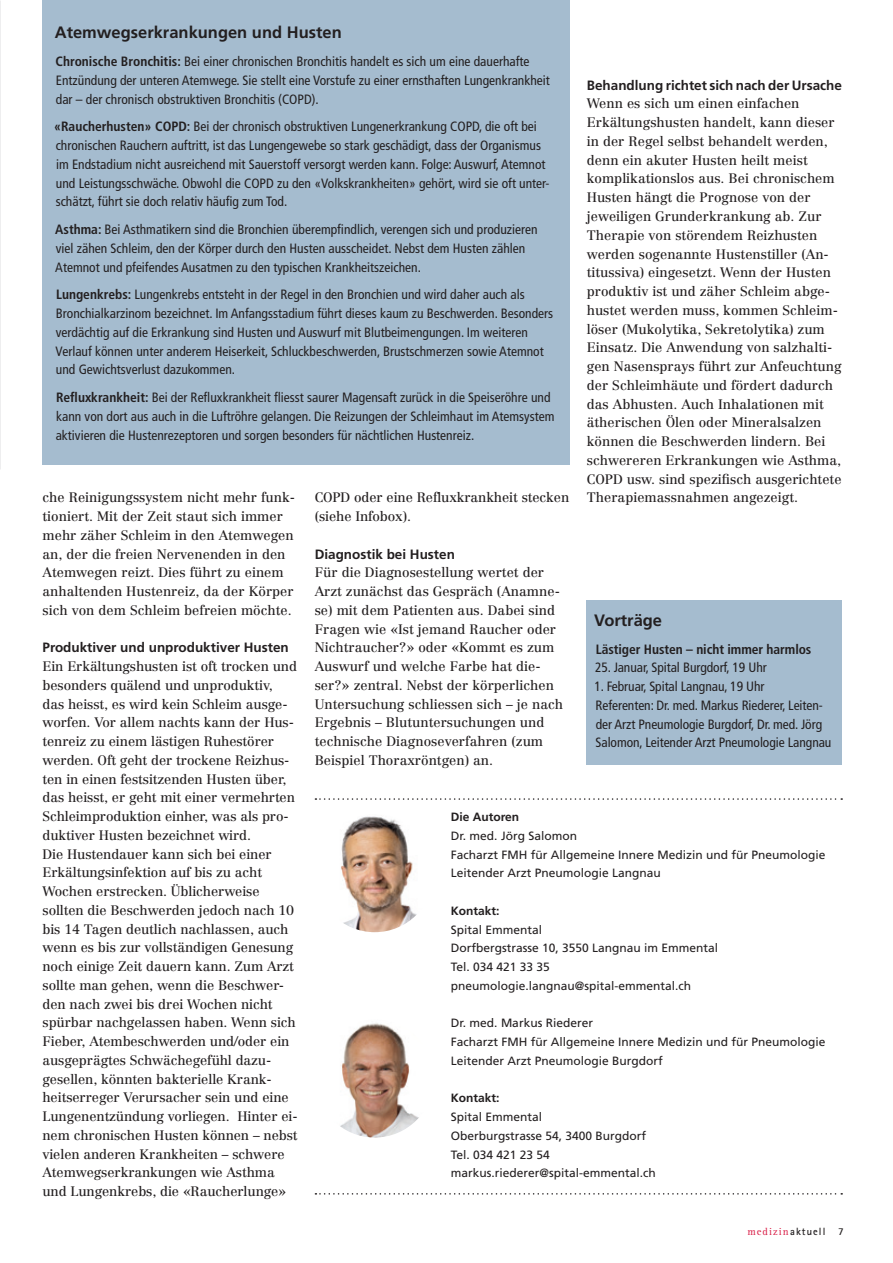
<style>
.page{position:relative;width:893px;height:1263px;background:#fff}
.page>*{position:absolute;margin:0;border:0;box-sizing:border-box;transform-origin:0 0}
.Untertitel{font:700 16.5px "Frutiger";color:#231f20}
.Grundschrift{font:13.5px/18.8px "Centennial";color:#231f20}
.Grundschrift-2{font:condensed 13.5px/18.8px "Frutiger";color:#231f20}
.Untertitel-2{font:700 13.5px "Frutiger";color:#231f20}
.Grundschrift-3{font:700 condensed 13.5px "Frutiger";letter-spacing:-.005em;color:#231f20}
.Legende{font:12px "Frutiger";color:#231f20}
.Legende-2{font:700 12px "Frutiger";color:#231f20}
.t1{font:700 10.5px "Rotis Sans Serif";letter-spacing:.1em;color:#231f20}
.s1{font-weight:700}
.s2{font-family:"Rotis Serif";font-weight:400;color:#d91e47}
</style>
<div class="page">
<div style="left:43px;top:0;width:527px;height:47px;background:#a5bccf"></div>
<svg style="left:315px;top:798px;width:527px;height:2px"></svg>
<svg style="left:315px;top:1193px;width:527px;height:1px"></svg>
<img style="left:316px;top:814px;width:118px;height:118px;border-radius:59px">
<img style="left:316px;top:1019px;width:118px;height:118px;border-radius:59px">
<div style="left:587px;top:601px;width:255px;height:164px;background:#a5bccf"></div>
<div style="left:43px;top:13px;width:527px;height:452px;background:#a5bccf"></div>
<p class="Untertitel" style="left:55px;top:23px;width:288px">Atemwegserkrankungen und Husten</p>
<p class="Grundschrift-2" style="left:56px;top:52px;width:496px"><span class="s1">Chronische Bronchitis:</span> Bei einer chronischen Bronchitis handelt es sich um eine dauerhafte<br>Entzündung der unteren Atemwege. Sie stellt eine Vorstufe zu einer ernsthaften Lungenkrankheit dar – der chronisch obstruktiven Bronchitis (COPD).</p>
<p class="Grundschrift-2" style="left:54px;top:117px;width:497px"><span class="s1">«Raucherhusten» COPD:</span> Bei der chronisch obstruktiven Lungenerkrankung COPD, die oft bei chronischen Rauchern auftritt, ist das Lungengewebe so stark geschädigt, dass der Organismus im Endstadium nicht ausreichend mit Sauerstoff versorgt werden kann. Folge: Auswurf, Atemnot und Leistungsschwäche. Obwohl die COPD zu den «Volkskrankheiten» gehört, wird sie oft unter&shy;schätzt, führt sie doch relativ häufig zum Tod.</p>
<p class="Grundschrift-2" style="left:55px;top:220px;width:484px"><span class="s1">Asthma:</span> Bei Asthmatikern sind die Bronchien überempfindlich, verengen sich und produzieren viel zähen Schleim, den der Körper durch den Husten ausscheidet. Nebst dem Husten zählen<br>Atemnot und pfeifendes Ausatmen zu den typischen Krankheitszeichen.</p>
<p class="Grundschrift-2" style="left:56px;top:285px;width:499px"><span class="s1">Lungenkrebs:</span> Lungenkrebs entsteht in der Regel in den Bronchien und wird daher auch als Bronchialkarzinom bezeichnet. Im Anfangsstadium führt dieses kaum zu Beschwerden. Besonders verdächtig auf die Erkrankung sind Husten und Auswurf mit Blutbeimengungen. Im weiteren Verlauf können unter anderem Heiserkeit, Schluckbeschwerden, Brustschmerzen sowie Atemnot und Gewichtsverlust dazukommen.</p>
<p class="Grundschrift-2" style="left:56px;top:388px;width:500px"><span class="s1">Refluxkrankheit:</span> Bei der Refluxkrankheit fliesst saurer Magensaft zurück in die Speiseröhre und kann von dort aus auch in die Luftröhre gelangen. Die Reizungen der Schleimhaut im Atemsystem aktivieren die Hustenrezeptoren und sorgen besonders für nächtlichen Hustenreiz.</p>
<p class="Untertitel-2" style="left:587px;top:77px;width:257px">Behandlung richtet sich nach der Ursache</p>
<p class="Grundschrift" style="left:587px;top:94px;width:256px">Wenn es sich um einen einfachen Erkältungshusten handelt, kann dieser in der Regel selbst behandelt werden, denn ein akuter Husten heilt meist komplikationslos aus. Bei chronischem Husten hängt die Prognose von der jeweiligen Grunderkrankung ab. Zur Therapie von störendem Reizhusten werden sogenannte Hustenstiller (An&shy;titussiva) eingesetzt. Wenn der Husten produktiv ist und zäher Schleim abge&shy;hustet werden muss, kommen Schleim&shy;löser (Mukolytika, Sekretolytika) zum Einsatz. Die Anwendung von salzhalti&shy;gen Nasensprays führt zur Anfeuchtung der Schleimhäute und fördert dadurch das Abhusten. Auch Inhalationen mit ätherischen Ölen oder Mineralsalzen können die Beschwerden lindern. Bei schwereren Erkrankungen wie Asthma, COPD usw. sind spezifisch ausgerichtete Therapiemassnahmen angezeigt.</p>
<p class="Grundschrift" style="left:43px;top:488px;width:254px">che Reinigungssystem nicht mehr funk&shy;tioniert. Mit der Zeit staut sich immer mehr zäher Schleim in den Atemwegen an, der die freien Nervenenden in den Atemwegen reizt. Dies führt zu einem anhaltenden Hustenreiz, da der Körper sich von dem Schleim befreien möchte.</p>
<p class="Untertitel-2" style="left:43px;top:640px;width:248px">Produktiver und unproduktiver Husten</p>
<p class="Grundschrift" style="left:43px;top:657px;width:256px">Ein Erkältungshusten ist oft trocken und besonders quälend und unproduktiv, das heisst, es wird kein Schleim ausge&shy;worfen. Vor allem nachts kann der Hus&shy;tenreiz zu einem lästigen Ruhestörer werden. Oft geht der trockene Reizhus&shy;ten in einen festsitzenden Husten über, das heisst, er geht mit einer vermehrten Schleimproduktion einher, was als pro&shy;duktiver Husten bezeichnet wird.</p>
<p class="Grundschrift" style="left:43px;top:844px;width:257px">Die Hustendauer kann sich bei einer Erkältungsinfektion auf bis zu acht Wochen erstrecken. Üblicherweise sollten die Beschwerden jedoch nach 10 bis 14 Tagen deutlich nachlassen, auch wenn es bis zur vollständigen Genesung noch einige Zeit dauern kann. Zum Arzt sollte man gehen, wenn die Beschwer&shy;den nach zwei bis drei Wochen nicht spürbar nachgelassen haben. Wenn sich Fieber, Atembeschwerden und/oder ein ausgeprägtes Schwächegefühl dazu&shy;gesellen, könnten bakterielle Krank&shy;heitserreger Verursacher sein und eine Lungenentzündung vorliegen. Hinter ei&shy;nem chronischen Husten können – nebst vielen anderen Krankheiten – schwere Atemwegserkrankungen wie Asthma und Lungenkrebs, die «Raucherlunge»</p>
<p class="Grundschrift" style="left:315px;top:488px;width:256px">COPD oder eine Refluxkrankheit stecken (siehe Infobox).</p>
<p class="Untertitel-2" style="left:315px;top:546px;width:142px">Diagnostik bei Husten</p>
<p class="Grundschrift" style="left:315px;top:563px;width:250px">Für die Diagnosestellung wertet der Arzt zunächst das Gespräch (Anamne&shy;se) mit dem Patienten aus. Dabei sind Fragen wie «Ist jemand Raucher oder Nichtraucher?» oder «Kommt es zum Auswurf und welche Farbe hat die&shy;ser?» zentral. Nebst der körperlichen Untersuchung schliessen sich – je nach Ergebnis – Blutuntersuchungen und technische Diagnoseverfahren (zum Beispiel Thoraxröntgen) an.</p>
<p class="Untertitel" style="left:594px;top:610px;width:69px">Vorträge</p>
<p class="Grundschrift-3" style="left:596px;top:641px;width:217px">Lästiger Husten – nicht immer harmlos</p>
<p class="Grundschrift-2" style="left:595px;top:658px;width:173px">25. Januar, Spital Burgdorf, 19 Uhr</p>
<p class="Grundschrift-2" style="left:594px;top:677px;width:172px">1. Februar, Spital Langnau, 19 Uhr</p>
<p class="Grundschrift-2" style="left:596px;top:696px;width:237px">Referenten: Dr. med. Markus Riederer, Leiten&shy;der Arzt Pneumologie Burgdorf, Dr. med. Jörg<br>Salomon, Leitender Arzt Pneumologie Langnau</p>
<p class="Legende-2" style="left:451px;top:810px;width:70px">Die Autoren</p>
<p class="Legende" style="left:451px;top:828px;width:128px">Dr. med. Jörg Salomon</p>
<p class="Legende" style="left:451px;top:847px;width:376px">Facharzt FMH für Allgemeine Innere Medizin und für Pneumologie</p>
<p class="Legende" style="left:451px;top:866px;width:212px">Leitender Arzt Pneumologie Langnau</p>
<p class="Legende-2" style="left:451px;top:903px;width:50px">Kontakt:</p>
<p class="Legende" style="left:451px;top:922px;width:93px">Spital Emmental</p>
<p class="Legende" style="left:451px;top:941px;width:269px">Dorfbergstrasse 10, 3550 Langnau im Emmental</p>
<p class="Legende" style="left:451px;top:960px;width:101px">Tel. 034 421 33 35</p>
<p class="Legende" style="left:451px;top:978px;width:242px">pneumologie.langnau@spital-emmental.ch</p>
<p class="Legende" style="left:451px;top:1016px;width:144px">Dr. med. Markus Riederer</p>
<p class="Legende" style="left:451px;top:1035px;width:376px">Facharzt FMH für Allgemeine Innere Medizin und für Pneumologie</p>
<p class="Legende" style="left:451px;top:1053px;width:214px">Leitender Arzt Pneumologie Burgdorf</p>
<p class="Legende-2" style="left:451px;top:1091px;width:50px">Kontakt:</p>
<p class="Legende" style="left:451px;top:1110px;width:93px">Spital Emmental</p>
<p class="Legende" style="left:451px;top:1128px;width:197px">Oberburgstrasse 54, 3400 Burgdorf</p>
<p class="Legende" style="left:451px;top:1147px;width:101px">Tel. 034 421 23 54</p>
<p class="Legende" style="left:451px;top:1166px;width:206px">markus.riederer@spital-emmental.ch</p>
<p class="t1" style="left:747px;top:1225px;width:98px"><span class="s2">medizin</span> aktuell 7</p>
</div>
